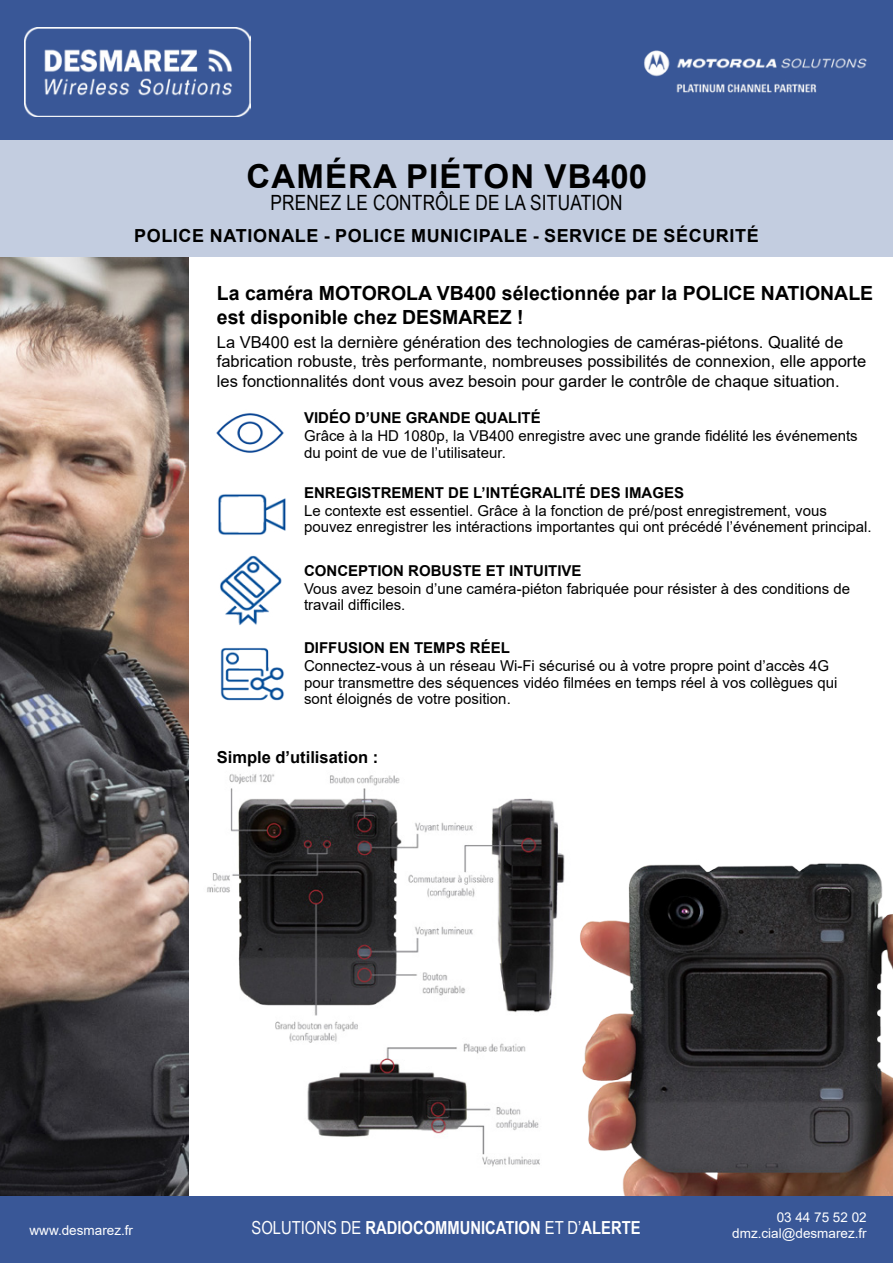
<style>
.page{position:relative;width:893px;height:1263px;background:#fff}
.page>*{position:absolute;margin:0;border:0;box-sizing:border-box;transform-origin:0 0}
.t1{font:700 33px "Arial";letter-spacing:.035em;color:#000}
.t2{font:21px "Arial Narrow";letter-spacing:.01em;color:#000}
.t3{font:700 19.5px/24px "Arial";color:#000}
.t4{font:700 18px "Arial";letter-spacing:.035em;color:#000}
.t5{font:700 18px "Arial Narrow";color:#fff}
.t6{font:16.5px/19.5px "Arial";color:#000}
.t7{font:700 16.5px "Arial";color:#000}
.t8{font:15px/16.5px "Arial";color:#000}
.t9{font:700 15px "Arial";color:#000}
.t10{font:13.5px "Arial";color:#fff}
.s1{font-weight:400}
</style>
<div class="page">
<div style="left:0;top:138px;width:893px;height:119px;background:#c3cde0"></div>
<div style="left:0;top:0;width:893px;height:139px;background:#395797"></div>
<img style="left:644px;top:50px;width:223px;height:43px">
<img style="left:24px;top:28px;width:227px;height:88px">
<img style="left:0;top:257px;width:188px;height:940px">
<img style="left:574px;top:863px;width:319px;height:334px">
<img style="left:216px;top:413px;width:68px;height:40px">
<img style="left:218px;top:494px;width:68px;height:41px">
<img style="left:220px;top:555px;width:62px;height:70px">
<img style="left:220px;top:647px;width:64px;height:54px">
<div style="left:0;top:1197px;width:893px;height:66px;background:#395797"></div>
<img style="left:207px;top:774px;width:369px;height:397px">
<h1 class="t1" style="left:246px;top:153px;width:241px">CAMÉRA PIÉTON</h1>
<h1 class="t1" style="left:544px;top:153px;width:104px">VB400</h1>
<h2 class="t2" style="left:270px;top:188px;width:354px">PRENEZ LE CONTRÔLE DE LA SITUATION</h2>
<p class="t4" style="left:134px;top:223px;width:25px">POLICE</p>
<p class="t4" style="left:210px;top:223px;width:27px">NATIONALE</p>
<p class="t4" style="left:324px;top:223px;width:37px">- POLICE</p>
<p class="t4" style="left:411px;top:223px;width:41px">MUNICIPALE</p>
<p class="t4" style="left:533px;top:223px;width:24px">- SERVICE</p>
<p class="t4" style="left:632px;top:223px;width:128px">DE SÉCURITÉ</p>
<h3 class="t3" style="left:217px;top:281px;width:658px">LA CAMÉRA MOTOROLA VB400 SÉLECTIONNÉE PAR LA POLICE NATIONALE<br>EST DISPONIBLE CHEZ DESMAREZ !</h3>
<p class="t6" style="left:217px;top:332px;width:651px">La VB400 est la dernière génération des technologies de caméras-piétons. Qualité de fabrication robuste, très performante, nombreuses possibilités de connexion, elle apporte les fonctionnalités dont vous avez besoin pour garder le contrôle de chaque situation.</p>
<p class="t9" style="left:304px;top:408px;width:236px">VIDÉO D’UNE GRANDE QUALITÉ</p>
<p class="t8" style="left:304px;top:428px;width:555px">Grâce à la HD 1080p, la VB400 enregistre avec une grande fidélité les événements du point de vue de l’utilisateur.</p>
<p class="t9" style="left:304px;top:482px;width:382px">ENREGISTREMENT DE L’INTÉGRALITÉ DES IMAGES</p>
<p class="t8" style="left:304px;top:502px;width:569px">Le contexte est essentiel. Grâce à la fonction de pré/post enregistrement, vous pouvez enregistrer les intéractions importantes qui ont précédé l’événement principal.</p>
<p class="t9" style="left:304px;top:560px;width:279px">CONCEPTION ROBUSTE ET INTUITIVE</p>
<p class="t8" style="left:304px;top:580px;width:548px">Vous avez besoin d’une caméra-piéton fabriquée pour résister à des conditions de travail difficiles.</p>
<p class="t9" style="left:304px;top:637px;width:207px">DIFFUSION EN TEMPS RÉEL</p>
<p class="t8" style="left:304px;top:658px;width:535px">Connectez-vous à un réseau Wi-Fi sécurisé ou à votre propre point d’accès 4G pour transmettre des séquences vidéo filmées en temps réel à vos collègues qui sont éloignés de votre position.</p>
<p class="t7" style="left:217px;top:745px;width:163px">SIMPLE D’UTILISATION :</p>
<p class="t10" style="left:30px;top:1220px;width:105px">www.desmarez.fr</p>
<p class="t5" style="left:252px;top:1213px;width:390px"><span class="s1">SOLUTIONS DE</span> RADIOCOMMUNICATION <span class="s1">ET D’</span>ALERTE</p>
<p class="t10" style="left:777px;top:1207px;width:92px">03 44 75 52 02</p>
<p class="t10" style="left:732px;top:1224px;width:136px">dmz.cial@desmarez.fr</p>
</div>
